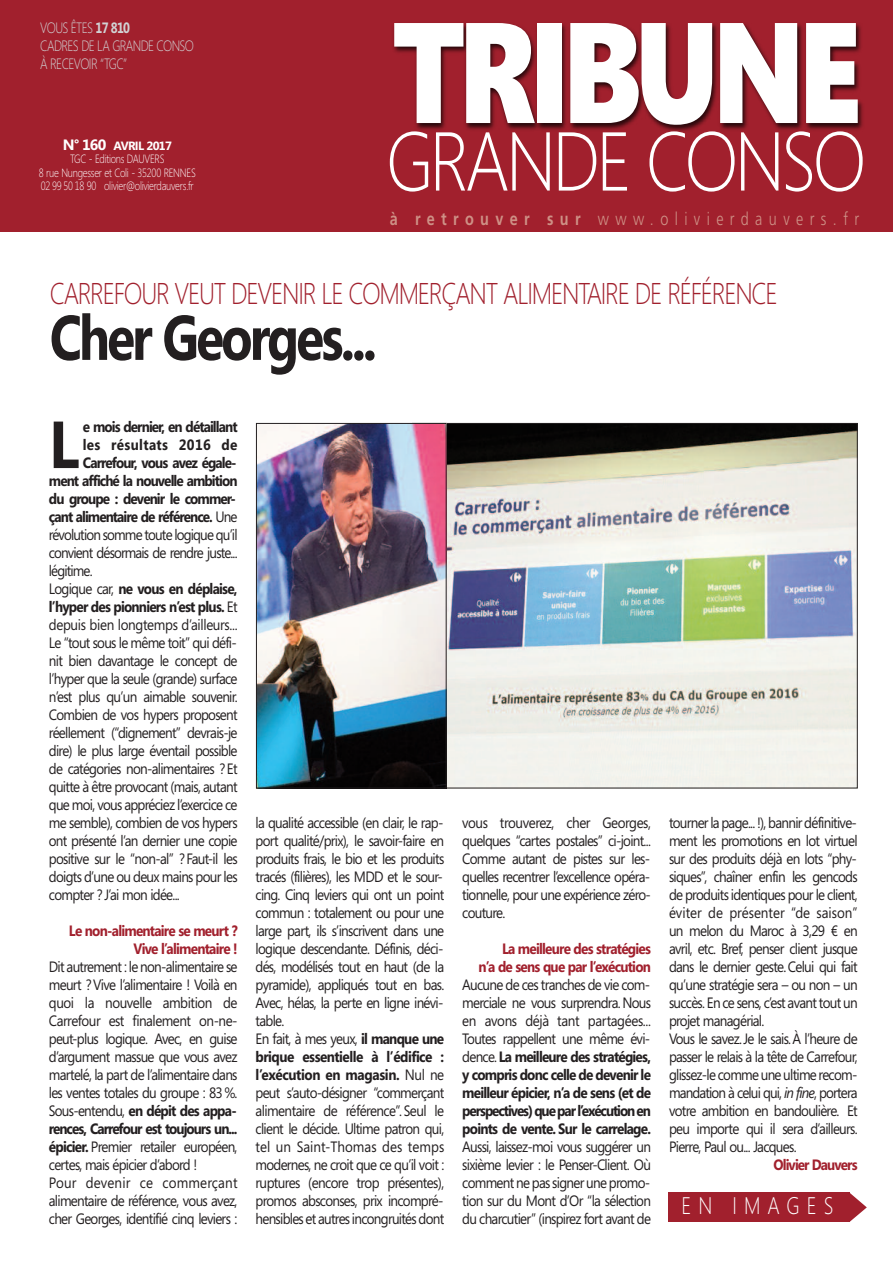
<style>
.page{position:relative;width:893px;height:1263px;background:#fff}
.page>*{position:absolute;margin:0;border:0;box-sizing:border-box;transform-origin:0 0}
.t1{font:900 142.8px "Segoe";letter-spacing:-.06em;color:#fff;scale:.8 1}
.t2{font:300 83.1px "Segoe";letter-spacing:-.05em;color:#fff;scale:.85 1}
.t3{font:700 66.45px "Segoe";color:#231f20;scale:.9 1}
.t4{font:700 63px "Segoe";letter-spacing:-.055em;color:#231f20;scale:.82 1}
.t5{font:300 30px "Segoe";letter-spacing:-.05em;color:#a1202d;scale:.82 1}
.t6{font:300 24px "Segoe";letter-spacing:.36em;color:#fff;scale:.82 1}
.t7{font:300 18px "Frutiger";letter-spacing:.445em;color:#ce9186;scale:.8 1}
.t8{font:15px/18px "Segoe";letter-spacing:-.055em;color:#231f20;scale:.9 1}
.t9{font:700 15px/18px "Segoe";letter-spacing:-.07em;color:#231f20;text-align:justify;scale:.9 1}
.t10{font:700 15px/18px "Segoe";letter-spacing:-.06em;color:#a1202d;text-align:right;scale:.9 1}
.t11{font:300 15px/18px "Segoe";letter-spacing:-.05em;color:#d1d2d4;scale:.8 1}
.t12{font:15px "Segoe";letter-spacing:-.025em;color:#231f20;scale:.9 1}
.t13{font:700 15px "Segoe";letter-spacing:.025em;color:#231f20;scale:.9 1}
.t14{font:300 12px/13.5px "Segoe";letter-spacing:-.025em;color:#fff;text-align:center;scale:.8 1}
.s1{font-weight:700}
.s2{font-weight:700;font-size:15px}
.s3{font-weight:400}
.s4{font-style:italic}
</style>
<div class="page">
<div style="left:0;top:0;width:893px;height:231px;background:#a1202d"></div>
<img style="left:393px;top:23px;width:470px;height:109px">
<img style="left:447px;top:425px;width:409px;height:361px">
<img style="left:258px;top:425px;width:187px;height:361px">
<div style="left:256px;top:423px;width:191px;height:365px;border:1px solid #231f20"></div>
<div style="left:668px;top:1193px;width:182px;height:29px;background:#a1202d"></div>
<svg style="left:850px;top:1193px;width:17px;height:29px"></svg>
<p class="t11" style="left:40px;top:19px;width:194px">VOUS ÊTES <span class="s1">17 810<br></span>CADRES DE LA GRANDE CONSO<br>À RECEVOIR “TGC”</p>
<p class="t14" style="left:39px;top:139px;width:198px"><span class="s2">N° 160</span> <span class="s1">AVRIL 2017<br></span>TGC - Editions DAUVERS<br>8 rue Nungesser et Coli - 35200 RENNES<br>02 99 50 18 90 olivier@olivierdauvers.fr</p>
<h1 class="t1" style="left:392px;top:-10px;width:587px">TRIBUNE</h1>
<h2 class="t2" style="left:386px;top:113px;width:567px">GRANDE CONSO</h2>
<p class="t7" style="left:390px;top:211px;width:588px"><span class="s1">à retrouver sur</span> www.olivierdauvers.fr</p>
<h3 class="t5" style="left:50px;top:276px;width:889px">CARREFOUR VEUT DEVENIR LE COMMERÇANT ALIMENTAIRE DE RÉFÉRENCE</h3>
<h3 class="t4" style="left:50px;top:301px;width:400px">Cher Georges...</h3>
<h3 class="t3" style="left:49px;top:406px;width:35px">L</h3>
<p class="t9" style="left:83px;top:418px;width:173px">e mois dernier, en détaillant</p>
<p class="t13" style="left:83px;top:436px;width:173px">les résultats 2016 de</p>
<p class="t9" style="left:83px;top:454px;width:172px">Carrefour, vous avez égale-</p>
<p class="t9" style="left:49px;top:472px;width:211px">ment affiché la nouvelle ambition</p>
<p class="t9" style="left:49px;top:490px;width:209px">du groupe : devenir le commer-</p>
<p class="t9" style="left:49px;top:508px;width:211px">çant alimentaire de référence. <span class="s3">Une</span></p>
<p class="t8" style="left:49px;top:526px;width:211px">révolution somme toute logique qu’il</p>
<p class="t8" style="left:49px;top:544px;width:211px">convient désormais de rendre juste...</p>
<p class="t8" style="left:49px;top:562px;width:50px">légitime.</p>
<p class="t9" style="left:49px;top:580px;width:211px"><span class="s3">Logique car,</span> ne vous en déplaise,</p>
<p class="t9" style="left:49px;top:598px;width:211px">l’hyper des pionniers n’est plus. <span class="s3">Et</span></p>
<p class="t12" style="left:49px;top:616px;width:211px">depuis bien longtemps d’ailleurs...</p>
<p class="t8" style="left:49px;top:634px;width:210px">Le “tout sous le même toit” qui défi-</p>
<p class="t8" style="left:49px;top:652px;width:211px">nit bien davantage le concept de</p>
<p class="t8" style="left:49px;top:670px;width:211px">l’hyper que la seule (grande) surface</p>
<p class="t8" style="left:49px;top:688px;width:211px">n’est plus qu’un aimable souvenir.</p>
<p class="t8" style="left:49px;top:706px;width:211px">Combien de vos hypers proposent</p>
<p class="t8" style="left:49px;top:724px;width:211px">réellement (“dignement” devrais-je</p>
<p class="t8" style="left:49px;top:742px;width:211px">dire) le plus large éventail possible</p>
<p class="t8" style="left:49px;top:760px;width:211px">de catégories non-alimentaires ? Et</p>
<p class="t8" style="left:49px;top:778px;width:211px">quitte à être provocant (mais, autant</p>
<p class="t8" style="left:49px;top:796px;width:211px">que moi, vous appréciez l’exercice ce</p>
<p class="t8" style="left:49px;top:814px;width:211px">me semble), combien de vos hypers</p>
<p class="t8" style="left:49px;top:832px;width:211px">ont présenté l’an dernier une copie</p>
<p class="t8" style="left:49px;top:850px;width:211px">positive sur le “non-al” ? Faut-il les</p>
<p class="t8" style="left:49px;top:868px;width:211px">doigts d’une ou deux mains pour les</p>
<p class="t8" style="left:49px;top:886px;width:147px">compter ? J’ai mon idée...</p>
<p class="t10" style="left:69px;top:922px;width:189px">Le non-alimentaire se meurt ?<br>Vive l’alimentaire !</p>
<p class="t8" style="left:49px;top:958px;width:211px">Dit autrement : le non-alimentaire se meurt ? Vive l’alimentaire ! Voilà en quoi la nouvelle ambition de Carrefour est finalement on-ne&shy;peut-plus logique. Avec, en guise d’argument massue que vous avez martelé, la part de l’alimentaire dans les ventes totales du groupe : 83 %.<br>Sous-entendu, <span class="s1">en dépit des appa&shy;rences, Carrefour est toujours un... épicier.</span> Premier retailer européen, certes, mais épicier d’abord !<br>Pour devenir ce commerçant alimentaire de référence, vous avez, cher Georges, identifié cinq leviers :</p>
<p class="t8" style="left:256px;top:814px;width:211px">la qualité accessible (en clair, le rap&shy;port qualité/prix), le savoir-faire en produits frais, le bio et les produits tracés (filières), les MDD et le sour&shy;cing. Cinq leviers qui ont un point commun : totalement ou pour une large part, ils s’inscrivent dans une logique descendante. Définis, déci&shy;dés, modélisés tout en haut (de la pyramide), appliqués tout en bas.<br>Avec, hélas, la perte en ligne inévi&shy;table.<br>En fait, à mes yeux, <span class="s1">il manque une brique essentielle à l’édifice : l’exécution en magasin.</span> Nul ne peut s’auto-désigner “commerçant alimentaire de référence”. Seul le client le décide. Ultime patron qui, tel un Saint-Thomas des temps modernes, ne croit que ce qu’il voit : ruptures (encore trop présentes), promos absconses, prix incompré&shy;hensibles et autres incongruités dont</p>
<p class="t8" style="left:462px;top:814px;width:211px;text-align:justify">vous trouverez, cher Georges, quelques “cartes postales” ci-joint...<br>Comme autant de pistes sur les&shy;quelles recentrer l’excellence opéra&shy;tionnelle, pour une expérience zéro&shy;couture.</p>
<p class="t10" style="left:478px;top:940px;width:193px">La meilleure des stratégies<br>n’a de sens que par l’exécution</p>
<p class="t9" style="left:462px;top:976px;width:211px"><span class="s3">Aucune de ces tranches de vie com&shy;merciale ne vous surprendra. Nous en avons déjà tant partagées...<br>Toutes rappellent une même évi&shy;dence.</span> La meilleure des stratégies, y compris donc celle de devenir le meilleur épicier, n’a de sens (et de perspectives) que par l’exécution en points de vente. Sur le carrelage.</p>
<p class="t8" style="left:462px;top:1138px;width:211px;text-align:justify">Aussi, laissez-moi vous suggérer un sixième levier : le Penser-Client. Où comment ne pas signer une promo&shy;tion sur du Mont d’Or “la sélection du charcutier” (inspirez fort avant de</p>
<p class="t8" style="left:669px;top:814px;width:211px">tourner la page... !), bannir définitive&shy;ment les promotions en lot virtuel sur des produits déjà en lots “phy&shy;siques”, chaîner enfin les gencods de produits identiques pour le client, éviter de présenter “de saison” un melon du Maroc à 3,29 € en avril, etc. Bref, penser client jusque dans le dernier geste. Celui qui fait qu’une stratégie sera – ou non – un succès. En ce sens, c’est avant tout un projet managérial.<br>Vous le savez. Je le sais. À l’heure de passer le relais à la tête de Carrefour, glissez-le comme une ultime recom&shy;mandation à celui qui, <span class="s4">in fine</span>, portera votre ambition en bandoulière. Et peu importe qui il sera d’ailleurs.<br>Pierre, Paul ou... Jacques.</p>
<p class="t10" style="left:773px;top:1156px;width:95px">Olivier Dauvers</p>
<h3 class="t6" style="left:681px;top:1192px;width:187px">EN IMAGES</h3>
</div>
